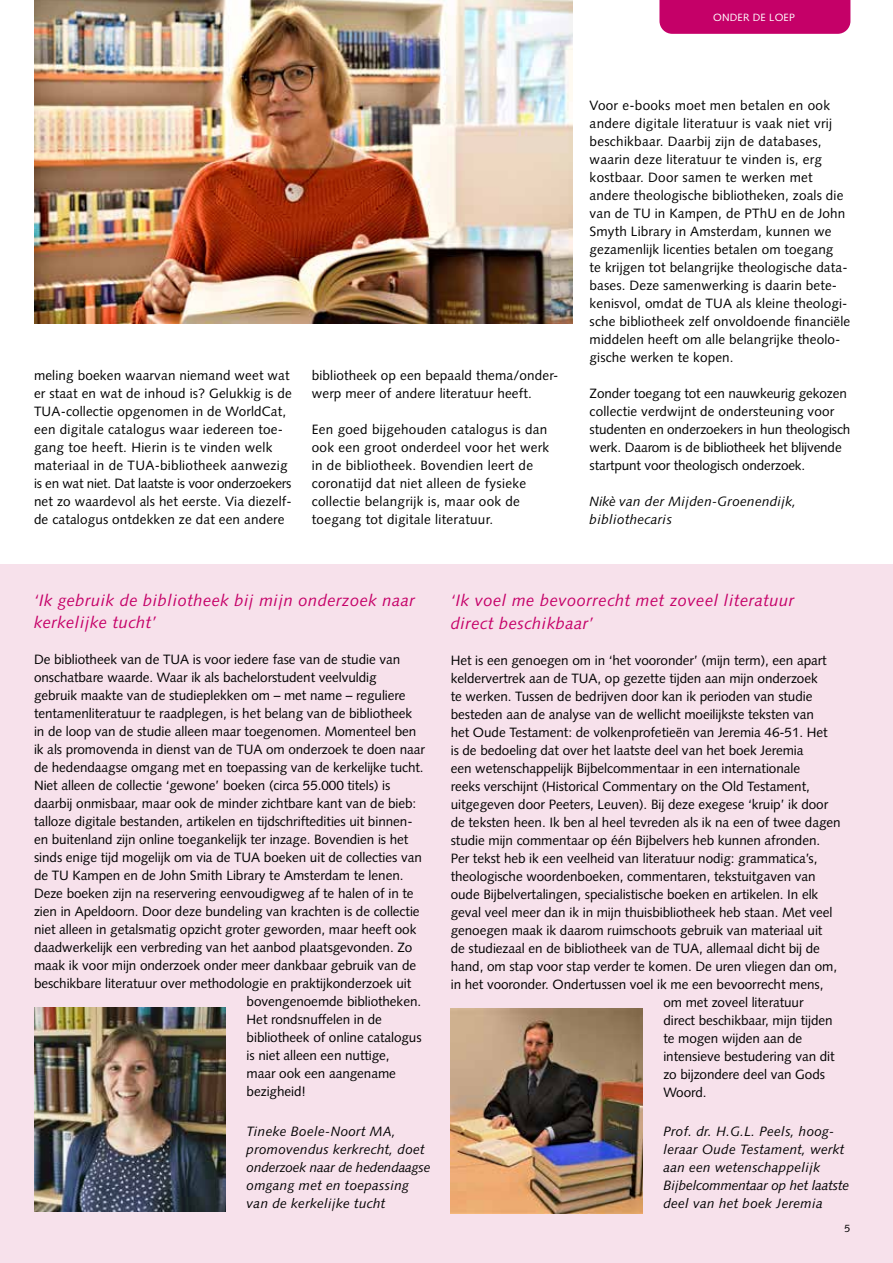
<style>
.page{position:relative;width:893px;height:1263px;background:#fff}
.page>*{position:absolute;margin:0;border:0;box-sizing:border-box;transform-origin:0 0}
.t1{font:italic 16.5px/22.5px "Syntax LT Std";letter-spacing:.03em;color:#c50068}
.t2{font:13.5px/18px "Syntax LT Std";letter-spacing:-.005em;color:#000}
.t3{font:italic 13.5px/18px "Syntax LT Std";letter-spacing:.02em;color:#000}
.t4{font:13.5px/18px "Syntax LT Std";letter-spacing:.02em;color:#000}
.t5{font:10.5px "Syntax LT Std";letter-spacing:.02em;color:#fff}
.t6{font:10.5px "Syntax LT Std";color:#000}
</style>
<div class="page">
<div style="left:0;top:564px;width:893px;height:699px;background:#f7e1eb"></div>
<div style="left:659px;top:0;width:191px;height:34px;background:#c50068"></div>
<img style="left:34px;top:0;width:539px;height:323px">
<img style="left:451px;top:1009px;width:191px;height:204px">
<img style="left:34px;top:1008px;width:191px;height:204px">
<p class="t2" style="left:34px;top:367px;width:259px">meling boeken waarvan niemand weet wat er staat en wat de inhoud is? Gelukkig is de TUA-collectie opgenomen in de WorldCat, een digitale catalogus waar iedereen toe&shy;gang toe heeft. Hierin is te vinden welk materiaal in de TUA-bibliotheek aanwezig is en wat niet. Dat laatste is voor onderzoekers net zo waardevol als het eerste. Via diezelf&shy;de catalogus ontdekken ze dat een andere</p>
<p class="t2" style="left:312px;top:367px;width:248px">bibliotheek op een bepaald thema/onder&shy;werp meer of andere literatuur heeft.</p>
<p class="t4" style="left:312px;top:421px;width:239px">Een goed bijgehouden catalogus is dan ook een groot onderdeel voor het werk in de bibliotheek. Bovendien leert de coronatijd dat niet alleen de fysieke collectie belangrijk is, maar ook de toegang tot digitale literatuur.</p>
<p class="t5" style="left:713px;top:11px;width:83px">ONDER DE LOEP</p>
<p class="t2" style="left:590px;top:97px;width:262px">Voor e-books moet men betalen en ook andere digitale literatuur is vaak niet vrij beschikbaar. Daarbij zijn de databases, waarin deze literatuur te vinden is, erg kostbaar. Door samen te werken met andere theologische bibliotheken, zoals die van de TU in Kampen, de PThU en de John Smyth Library in Amsterdam, kunnen we gezamenlijk licenties betalen om toegang<br>te krijgen tot belangrijke theologische data&shy;bases. Deze samenwerking is daarin bete&shy;kenisvol, omdat de TUA als kleine theologi&shy;sche bibliotheek zelf onvoldoende financiële middelen heeft om alle belangrijke theolo&shy;gische werken te kopen.</p>
<p class="t2" style="left:590px;top:385px;width:262px">Zonder toegang tot een nauwkeurig gekozen collectie verdwijnt de ondersteuning voor studenten en onderzoekers in hun theologisch werk. Daarom is de bibliotheek het blijvende startpunt voor theologisch onderzoek.</p>
<p class="t3" style="left:590px;top:493px;width:208px">Nikè van der Mijden-Groenendijk, bibliothecaris</p>
<p class="t1" style="left:34px;top:589px;width:382px">‘Ik gebruik de bibliotheek bij mijn onderzoek naar kerkelijke tucht’</p>
<p class="t2" style="left:34px;top:650px;width:368px">De bibliotheek van de TUA is voor iedere fase van de studie van</p>
<p class="t2" style="left:34px;top:668px;width:344px">onschatbare waarde. Waar ik als bachelorstudent veelvuldig</p>
<p class="t2" style="left:34px;top:686px;width:373px">gebruik maakte van de studieplekken om – met name – reguliere</p>
<p class="t2" style="left:34px;top:704px;width:380px">tentamenliteratuur te raadplegen, is het belang van de bibliotheek</p>
<p class="t2" style="left:34px;top:722px;width:384px">in de loop van de studie alleen maar toegenomen. Momenteel ben</p>
<p class="t2" style="left:34px;top:740px;width:393px">ik als promovenda in dienst van de TUA om onderzoek te doen naar</p>
<p class="t2" style="left:34px;top:758px;width:391px">de hedendaagse omgang met en toepassing van de kerkelijke tucht.</p>
<p class="t2" style="left:34px;top:776px;width:358px">Niet alleen de collectie ‘gewone’ boeken (circa 55.000 titels) is</p>
<p class="t2" style="left:34px;top:794px;width:384px">daarbij onmisbaar, maar ook de minder zichtbare kant van de bieb:</p>
<p class="t2" style="left:34px;top:812px;width:380px">talloze digitale bestanden, artikelen en tijdschriftedities uit binnen-</p>
<p class="t2" style="left:34px;top:830px;width:376px">en buitenland zijn online toegankelijk ter inzage. Bovendien is het</p>
<p class="t2" style="left:34px;top:848px;width:389px">sinds enige tijd mogelijk om via de TUA boeken uit de collecties van</p>
<p class="t2" style="left:34px;top:866px;width:371px">de TU Kampen en de John Smith Library te Amsterdam te lenen.</p>
<p class="t2" style="left:34px;top:884px;width:381px">Deze boeken zijn na reservering eenvoudigweg af te halen of in te</p>
<p class="t2" style="left:34px;top:902px;width:387px">zien in Apeldoorn. Door deze bundeling van krachten is de collectie</p>
<p class="t2" style="left:34px;top:920px;width:384px">niet alleen in getalsmatig opzicht groter geworden, maar heeft ook</p>
<p class="t2" style="left:34px;top:938px;width:380px">daadwerkelijk een verbreding van het aanbod plaatsgevonden. Zo</p>
<p class="t2" style="left:34px;top:956px;width:384px">maak ik voor mijn onderzoek onder meer dankbaar gebruik van de</p>
<p class="t2" style="left:34px;top:974px;width:379px">beschikbare literatuur over methodologie en praktijkonderzoek uit</p>
<p class="t2" style="left:247px;top:992px;width:176px">bovengenoemde bibliotheken.</p>
<p class="t2" style="left:247px;top:1010px;width:137px">Het rondsnuffelen in de</p>
<p class="t2" style="left:247px;top:1028px;width:177px">bibliotheek of online catalogus</p>
<p class="t2" style="left:247px;top:1046px;width:145px">is niet alleen een nuttige,</p>
<p class="t2" style="left:247px;top:1064px;width:151px">maar ook een aangename</p>
<p class="t2" style="left:247px;top:1082px;width:61px">bezigheid!</p>
<p class="t3" style="left:247px;top:1123px;width:185px">Tineke Boele-Noort MA, promovendus kerkrecht, doet onderzoek naar de hedendaagse omgang met en toepassing van de kerkelijke tucht</p>
<p class="t1" style="left:451px;top:589px;width:345px">‘Ik voel me bevoorrecht met zoveel literatuur direct beschikbaar’</p>
<p class="t2" style="left:451px;top:651px;width:377px">Het is een genoegen om in ‘het vooronder’ (mijn term), een apart</p>
<p class="t2" style="left:451px;top:669px;width:369px">keldervertrek aan de TUA, op gezette tijden aan mijn onderzoek</p>
<p class="t2" style="left:451px;top:687px;width:363px">te werken. Tussen de bedrijven door kan ik perioden van studie</p>
<p class="t2" style="left:451px;top:705px;width:365px">besteden aan de analyse van de wellicht moeilijkste teksten van</p>
<p class="t2" style="left:451px;top:723px;width:378px">het Oude Testament: de volkenprofetieën van Jeremia 46-51. Het</p>
<p class="t2" style="left:451px;top:741px;width:354px">is de bedoeling dat over het laatste deel van het boek Jeremia</p>
<p class="t2" style="left:451px;top:759px;width:351px">een wetenschappelijk Bijbelcommentaar in een internationale</p>
<p class="t2" style="left:451px;top:777px;width:361px">reeks verschijnt (Historical Commentary on the Old Testament,</p>
<p class="t2" style="left:451px;top:795px;width:379px">uitgegeven door Peeters, Leuven). Bij deze exegese ‘kruip’ ik door</p>
<p class="t2" style="left:451px;top:813px;width:391px">de teksten heen. Ik ben al heel tevreden als ik na een of twee dagen</p>
<p class="t2" style="left:451px;top:831px;width:371px">studie mijn commentaar op één Bijbelvers heb kunnen afronden.</p>
<p class="t2" style="left:451px;top:849px;width:368px">Per tekst heb ik een veelheid van literatuur nodig: grammatica’s,</p>
<p class="t2" style="left:451px;top:867px;width:366px">theologische woordenboeken, commentaren, tekstuitgaven van</p>
<p class="t2" style="left:451px;top:885px;width:369px">oude Bijbelvertalingen, specialistische boeken en artikelen. In elk</p>
<p class="t2" style="left:451px;top:903px;width:383px">geval veel meer dan ik in mijn thuisbibliotheek heb staan. Met veel</p>
<p class="t2" style="left:451px;top:921px;width:373px">genoegen maak ik daarom ruimschoots gebruik van materiaal uit</p>
<p class="t2" style="left:451px;top:939px;width:371px">de studiezaal en de bibliotheek van de TUA, allemaal dicht bij de</p>
<p class="t2" style="left:451px;top:957px;width:388px">hand, om stap voor stap verder te komen. De uren vliegen dan om,</p>
<p class="t2" style="left:451px;top:975px;width:374px">in het vooronder. Ondertussen voel ik me een bevoorrecht mens,</p>
<p class="t2" style="left:663px;top:993px;width:142px">om met zoveel literatuur</p>
<p class="t2" style="left:663px;top:1011px;width:171px">direct beschikbaar, mijn tijden</p>
<p class="t2" style="left:663px;top:1029px;width:140px">te mogen wijden aan de</p>
<p class="t2" style="left:663px;top:1047px;width:173px">intensieve bestudering van dit</p>
<p class="t2" style="left:663px;top:1065px;width:163px">zo bijzondere deel van Gods</p>
<p class="t2" style="left:663px;top:1083px;width:45px">Woord.</p>
<p class="t3" style="left:663px;top:1123px;width:187px">Prof. dr. H.G.L. Peels, hoog&shy;leraar Oude Testament, werkt aan een wetenschappelijk<br>Bijbelcommentaar op het laatste deel van het boek Jeremia</p>
<p class="t6" style="left:845px;top:1222px;width:7px">5</p>
</div>
